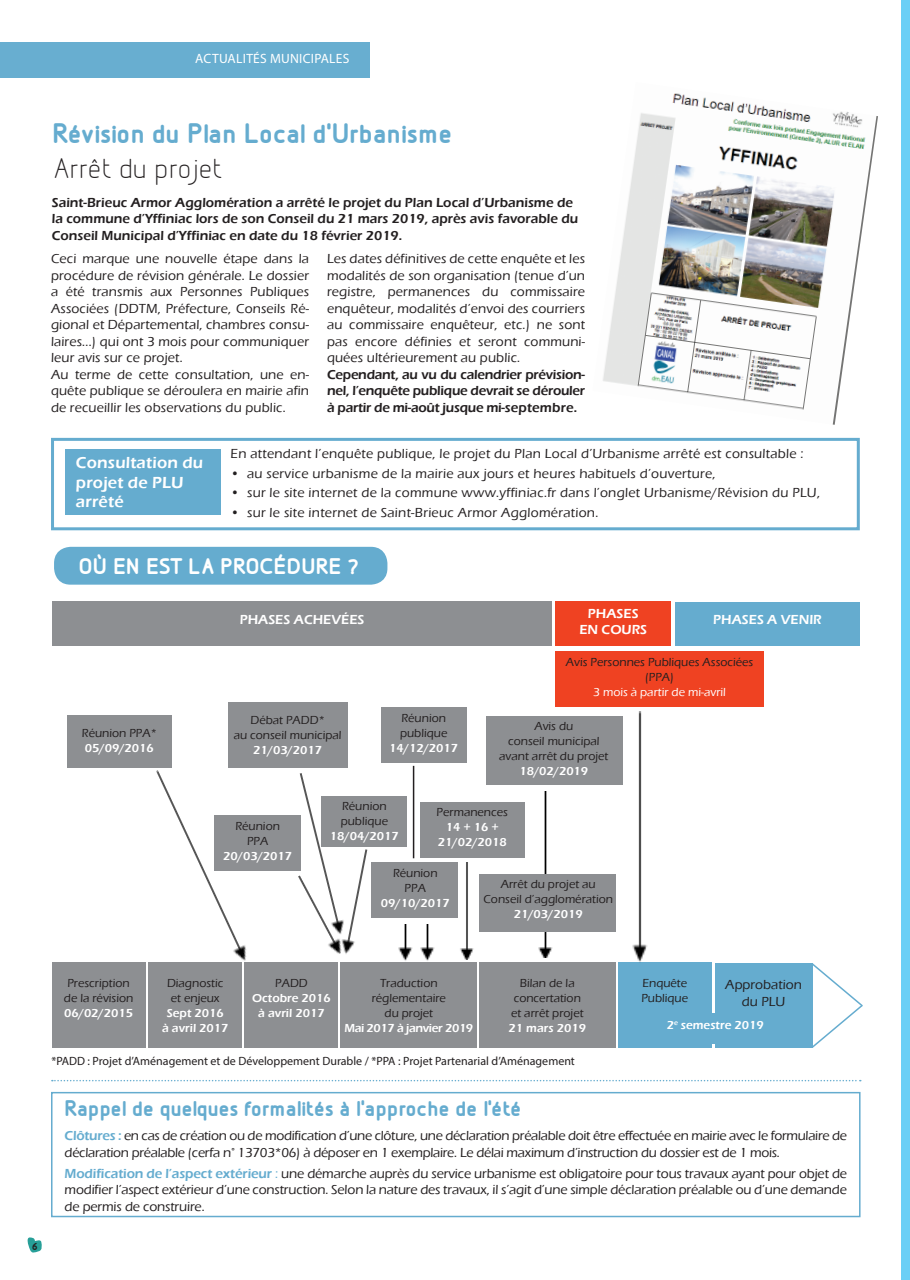
<style>
.page{position:relative;width:910px;height:1280px;background:#fff}
.page>*{position:absolute;margin:0;border:0;box-sizing:border-box;transform-origin:0 0}
.t1{font:700 30px "Designio";color:#65accf}
.t2{font:30px "Designio";color:#231f20}
.t3{font:700 24px "Designio";color:#65accf}
.t4{font:700 24px "Designio";color:#fff}
.t5{font:600 16.5px/19.5px "Eras ITC";letter-spacing:.01em;color:#fff}
.t6{font:500 13.5px/16.5px "Eras ITC";letter-spacing:.01em;color:#231f20;text-align:justify}
.t7{font:600 13.5px/16.5px "Eras ITC";color:#231f20;text-align:justify}
.t8{font:500 13.5px/16.5px "Eras ITC";letter-spacing:-.02em;color:#231f20}
.t9{font:600 13.5px "Eras ITC";color:#fff}
.t10{font:13.5px "Myriad Pro";letter-spacing:.02em;color:#fff}
.t11{font:500 12px/15px "Eras ITC";color:#231f20}
.t12{font:600 12px/15px "Eras ITC";color:#fff;text-align:center}
.t13{font:12px "Myriad Pro";color:#231f20}
.t14{font:500 12px "Eras ITC";color:#fff}
.t15{font:600 12px "Eras ITC";letter-spacing:-.03em;color:#fff}
.t16{font:700 11.55px "Designio";color:#231f20}
.s1{font-weight:500;color:#231f20}
.s2{font-weight:600;color:#65accf}
.s3{color:#65accf}
</style>
<div class="page">
<svg style="left:27px;top:1237px;width:15px;height:16px"></svg>
<div style="left:901px;top:0;width:9px;height:1280px;background:#6bcff6"></div>
<div style="left:0;top:43px;width:370px;height:35px;background:#68aed0"></div>
<div style="left:54px;top:547px;width:333px;height:38px;background:#65accf;border-radius:16px"></div>
<div style="left:52px;top:601px;width:500px;height:45px;background:#8d8f92"></div>
<div style="left:675px;top:602px;width:184px;height:44px;background:#65accf"></div>
<div style="left:556px;top:601px;width:115px;height:45px;background:#ef4222"></div>
<div style="left:52px;top:963px;width:93px;height:85px;background:#8d8f92"></div>
<div style="left:148px;top:962px;width:94px;height:85px;background:#8d8f92"></div>
<div style="left:245px;top:963px;width:93px;height:85px;background:#8d8f92"></div>
<div style="left:618px;top:963px;width:93px;height:85px;background:#65accf"></div>
<div style="left:479px;top:963px;width:136px;height:85px;background:#8d8f92"></div>
<div style="left:341px;top:963px;width:136px;height:85px;background:#8d8f92"></div>
<div style="left:715px;top:963px;width:97px;height:85px;background:#65accf"></div>
<div style="left:67px;top:715px;width:105px;height:53px;background:#8d8f92"></div>
<div style="left:228px;top:702px;width:119px;height:66px;background:#8d8f92"></div>
<div style="left:214px;top:816px;width:86px;height:55px;background:#8d8f92"></div>
<div style="left:322px;top:796px;width:85px;height:50px;background:#8d8f92"></div>
<img style="left:394px;top:925px;width:22px;height:38px">
<img style="left:144px;top:770px;width:115px;height:205px">
<img style="left:603px;top:93px;width:275px;height:332px">
<div style="left:51px;top:438px;width:809px;height:92px;border:3px solid #65accf"></div>
<div style="left:65px;top:449px;width:156px;height:66px;background:#65accf"></div>
<div style="left:675px;top:615px;width:185px;height:24px;background:#65accf"></div>
<div style="left:381px;top:708px;width:85px;height:55px;background:#8d8f92"></div>
<div style="left:618px;top:1013px;width:194px;height:31px;background:#65accf"></div>
<div style="left:371px;top:862px;width:87px;height:56px;background:#8d8f92"></div>
<div style="left:420px;top:802px;width:104px;height:55px;background:#8d8f92"></div>
<div style="left:556px;top:651px;width:208px;height:56px;background:#ef4222"></div>
<svg style="left:812px;top:963px;width:51px;height:85px"></svg>
<img style="left:288px;top:773px;width:66px;height:97px">
<img style="left:298px;top:870px;width:35px;height:80px">
<img style="left:333px;top:847px;width:35px;height:107px">
<img style="left:416px;top:925px;width:24px;height:38px">
<hr style="left:413px;top:766px;width:1px;height:92px;background:#231f20">
<img style="left:460px;top:862px;width:20px;height:98px">
<img style="left:534px;top:791px;width:24px;height:166px">
<img style="left:628px;top:711px;width:25px;height:252px">
<div style="left:486px;top:716px;width:136px;height:69px;background:#8d8f92"></div>
<div style="left:480px;top:874px;width:136px;height:57px;background:#8d8f92"></div>
<div style="left:51px;top:1092px;width:809px;height:125px;border:2px solid #65accf"></div>
<svg style="left:52px;top:1080px;width:809px;height:1px"></svg>
<p class="t10" style="left:195px;top:50px;width:156px">ACTUALITÉS MUNICIPALES</p>
<p class="t1" style="left:53px;top:117px;width:402px">Révision du Plan Local d’Urbanisme</p>
<p class="t2" style="left:53px;top:152px;width:171px">Arrêt du projet</p>
<p class="t7" style="left:52px;top:194px;width:528px;text-align:left">Saint-Brieuc Armor Agglomération a arrêté le projet du Plan Local d’Urbanisme de la commune d’Yffiniac lors de son Conseil du 21 mars 2019, après avis favorable du<br>Conseil Municipal d’Yffiniac en date du 18 février 2019.</p>
<p class="t6" style="left:51px;top:250px;width:260px">Ceci marque une nouvelle étape dans la procédure de révision générale. Le dossier a été transmis aux Personnes Publiques Associées (DDTM, Préfecture, Conseils Ré&shy;gional et Départemental, chambres consu&shy;laires...) qui ont 3 mois pour communiquer leur avis sur ce projet.</p>
<p class="t6" style="left:51px;top:366px;width:260px">Au terme de cette consultation, une en&shy;quête publique se déroulera en mairie afin de recueillir les observations du public.</p>
<p class="t6" style="left:327px;top:250px;width:260px">Les dates définitives de cette enquête et les modalités de son organisation (tenue d’un registre, permanences du commissaire enquêteur, modalités d’envoi des courriers au commissaire enquêteur, etc.) ne sont pas encore définies et seront communi&shy;quées ultérieurement au public.</p>
<p class="t7" style="left:327px;top:366px;width:260px">Cependant, au vu du calendrier prévision&shy;nel, l’enquête publique devrait se dérouler à partir de mi-août jusque mi-septembre.</p>
<p class="t5" style="left:76px;top:453px;width:129px">Consultation du projet de PLU</p>
<p class="t5" style="left:76px;top:492px;width:49px">arrêté</p>
<p class="t6" style="left:230px;top:446px;width:575px">En attendant l’enquête publique, le projet du Plan Local d’Urbanisme arrêté est consultable :</p>
<p class="t6" style="left:230px;top:465px;width:487px">• au service urbanisme de la mairie aux jours et heures habituels d’ouverture,</p>
<p class="t6" style="left:230px;top:485px;width:591px">• sur le site internet de la commune www.yffiniac.fr dans l’onglet Urbanisme/Révision du PLU,</p>
<p class="t6" style="left:230px;top:504px;width:369px">• sur le site internet de Saint-Brieuc Armor Agglomération.</p>
<p class="t4" style="left:79px;top:554px;width:282px">OÙ EN EST LA PROCÉDURE ?</p>
<p class="t9" style="left:588px;top:606px;width:52px">PHASES</p>
<p class="t9" style="left:579px;top:622px;width:69px">EN COURS</p>
<p class="t9" style="left:240px;top:612px;width:126px">PHASES ACHEVÉES</p>
<p class="t9" style="left:713px;top:612px;width:110px">PHASES A VENIR</p>
<p class="t11" style="left:82px;top:725px;width:76px">Réunion PPA*</p>
<p class="t12" style="left:85px;top:740px;width:70px">05/09/2016</p>
<p class="t11" style="left:251px;top:713px;width:76px">Débat PADD*</p>
<p class="t11" style="left:234px;top:728px;width:109px">au conseil municipal</p>
<p class="t12" style="left:253px;top:743px;width:70px">21/03/2017</p>
<p class="t11" style="left:401px;top:710px;width:46px">Réunion</p>
<p class="t11" style="left:400px;top:725px;width:49px">publique</p>
<p class="t12" style="left:389px;top:740px;width:70px">14/12/2017</p>
<p class="t11" style="left:566px;top:655px;width:189px">Avis Personnes Publiques Associées</p>
<p class="t11" style="left:645px;top:670px;width:31px">(PPA)</p>
<p class="t14" style="left:593px;top:686px;width:134px">3 mois à partir de mi-avril</p>
<p class="t11" style="left:534px;top:719px;width:40px">Avis du</p>
<p class="t11" style="left:508px;top:734px;width:93px">conseil municipal</p>
<p class="t11" style="left:499px;top:749px;width:111px">avant arrêt du projet</p>
<p class="t12" style="left:519px;top:764px;width:70px">18/02/2019</p>
<p class="t11" style="left:235px;top:819px;width:46px">Réunion</p>
<p class="t12" style="left:223px;top:833px;width:70px"><span class="s1">PPA<br></span>20/03/2017</p>
<p class="t11" style="left:342px;top:799px;width:46px">Réunion</p>
<p class="t11" style="left:341px;top:814px;width:49px">publique</p>
<p class="t12" style="left:330px;top:829px;width:70px">18/04/2017</p>
<p class="t11" style="left:437px;top:805px;width:73px">Permanences</p>
<p class="t12" style="left:438px;top:820px;width:70px">14 + 16 +<br>21/02/2018</p>
<p class="t11" style="left:393px;top:865px;width:46px">Réunion</p>
<p class="t12" style="left:381px;top:880px;width:70px"><span class="s1">PPA<br></span>09/10/2017</p>
<p class="t11" style="left:483px;top:877px;width:131px;text-align:center">Arrêt du projet au<br>Conseil d’agglomération</p>
<p class="t12" style="left:514px;top:907px;width:70px">21/03/2019</p>
<p class="t16" style="left:32px;top:1240px;width:7px">6</p>
<p class="t11" style="left:67px;top:975px;width:64px">Prescription</p>
<p class="t11" style="left:64px;top:990px;width:71px">de la révision</p>
<p class="t12" style="left:64px;top:1005px;width:70px">06/02/2015</p>
<p class="t11" style="left:167px;top:975px;width:58px">Diagnostic</p>
<p class="t11" style="left:171px;top:990px;width:50px">et enjeux</p>
<p class="t12" style="left:167px;top:1005px;width:59px">Sept 2016</p>
<p class="t12" style="left:162px;top:1020px;width:68px">à avril 2017</p>
<p class="t11" style="left:275px;top:975px;width:34px">PADD</p>
<p class="t12" style="left:252px;top:990px;width:80px">Octobre 2016</p>
<p class="t12" style="left:258px;top:1005px;width:68px">à avril 2017</p>
<p class="t11" style="left:380px;top:975px;width:59px">Traduction</p>
<p class="t11" style="left:372px;top:990px;width:76px">réglementaire</p>
<p class="t11" style="left:385px;top:1005px;width:50px">du projet</p>
<p class="t15" style="left:344px;top:1021px;width:130px">Mai 2017 à janvier 2019</p>
<p class="t11" style="left:520px;top:975px;width:56px">Bilan de la</p>
<p class="t11" style="left:514px;top:990px;width:69px">concertation</p>
<p class="t11" style="left:511px;top:1005px;width:74px">et arrêt projet</p>
<p class="t12" style="left:509px;top:1020px;width:79px">21 mars 2019</p>
<p class="t13" style="left:51px;top:1054px;width:525px">*PADD : Projet d’Aménagement et de Développement Durable / *PPA : Projet Partenarial d’Aménagement</p>
<p class="t11" style="left:641px;top:976px;width:48px">Enquête<br>Publique</p>
<p class="t6" style="left:725px;top:976px;width:78px">Approbation</p>
<p class="t6" style="left:742px;top:993px;width:45px">du PLU</p>
<p class="t12" style="left:667px;top:1018px;width:99px">2<sup>e</sup> semestre 2019</p>
<p class="t3" style="left:65px;top:1095px;width:458px">Rappel de quelques formalités à l’approche de l’été</p>
<p class="t8" style="left:65px;top:1128px;width:784px"><span class="s2">Clôtures :</span> en cas de création ou de modification d’une clôture, une déclaration préalable doit être effectuée en mairie avec le formulaire de déclaration préalable (cerfa n° 13703*06) à déposer en 1 exemplaire. Le délai maximum d’instruction du dossier est de 1 mois.</p>
<p class="t6" style="left:65px;top:1165px;width:784px"><span class="s2">Modification de l’aspect extérieur</span> <span class="s3">:</span> une démarche auprès du service urbanisme est obligatoire pour tous travaux ayant pour objet de modifier l’aspect extérieur d’une construction. Selon la nature des travaux, il s’agit d’une simple déclaration préalable ou d’une demande de permis de construire.</p>
</div>
